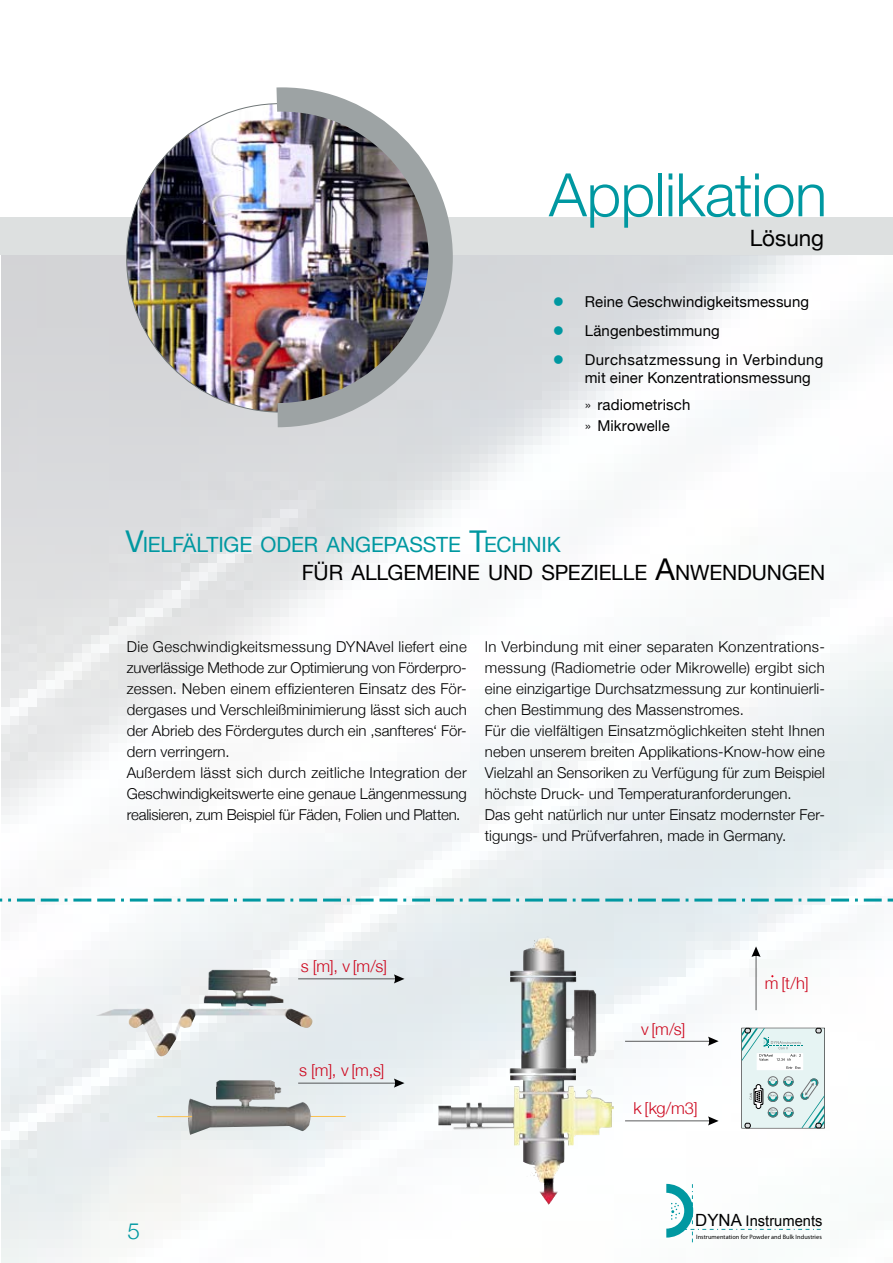
<style>
.page{position:relative;width:893px;height:1263px;background:#fff}
.page>*{position:absolute;margin:0;border:0;box-sizing:border-box;transform-origin:0 0}
.t1{font:300 60px "Helvetica Neue";letter-spacing:-.01em;color:#0098a1}
.t2{font:22.5px "Helvetica Neue";letter-spacing:-.005em;color:#000}
.t3{font:300 22.5px "Helvetica Neue";color:#0098a1}
.t4{font:21px/28.7px "Helvetica Neue";letter-spacing:-.005em;color:#000}
.t5{font:300 16.5px "Helvetica Neue";color:#cd071e}
.t6{font:300 15px/21px "Helvetica Neue";letter-spacing:.01em;color:#000}
.t7{font:15px/18px "Helvetica Neue";letter-spacing:.005em;color:#000}
.t8{font:14.7px "Arial";color:#000}
.t9{font:6.3px "Myriad Pro";letter-spacing:.005em;color:#000}
.s1{font-weight:300;font-size:24px;color:#0098a1}
.s2{font-weight:300}
.s3{font-size:30px;color:#0098a1}
.s4{color:#0098a1}
.s5{font-size:30px}
.s6{font-size:16.8px}
</style>
<div class="page">
<img style="left:2px;top:255px;width:891px;height:1008px">
<svg style="left:666px;top:1184px;width:155px;height:58px"></svg>
<img style="left:438px;top:936px;width:158px;height:258px">
<svg style="left:625px;top:1037px;width:94px;height:9px"></svg>
<svg style="left:751px;top:946px;width:10px;height:64px"></svg>
<svg style="left:625px;top:1116px;width:94px;height:9px"></svg>
<img style="left:95px;top:970px;width:218px;height:87px">
<svg style="left:298px;top:1078px;width:106px;height:9px"></svg>
<svg style="left:298px;top:974px;width:106px;height:9px"></svg>
<svg style="left:0;top:898px;width:893px;height:3px"></svg>
<div style="left:0;top:217px;width:893px;height:38px;background:#dde0e0"></div>
<img style="left:188px;top:1080px;width:141px;height:55px">
<hr style="left:157px;top:1116px;width:35px;height:1px;background:#fbc14e">
<hr style="left:311px;top:1116px;width:35px;height:1px;background:#fbc14e">
<svg style="left:742px;top:1028px;width:82px;height:100px"></svg>
<img style="left:127px;top:104px;width:308px;height:308px;border-radius:154px">
<img style="left:252px;top:87px;width:213px;height:352px">
<h1 class="t1" style="left:549px;top:158px;width:280px">Applikation</h1>
<h2 class="t2" style="left:750px;top:225px;width:76px">Lösung</h2>
<p class="t7" style="left:553px;top:292px;width:258px"><span class="s1">•</span> Reine Geschwindigkeitsmessung</p>
<p class="t7" style="left:553px;top:322px;width:169px"><span class="s1">•</span> Längenbestimmung</p>
<p class="t7" style="left:585px;top:351px;width:240px;text-indent:-32px"><span class="s1">•</span> Durchsatzmessung in Verbindung mit einer Konzentrationsmessung</p>
<p class="t7" style="left:585px;top:394px;width:107px;line-height:21px"><span class="s2">»</span> radiometrisch <span class="s2">»</span> Mikrowelle</p>
<h3 class="t4" style="left:302px;top:529px;width:525px;text-indent:-176px"><span class="s3">V</span><span class="s4">IELFÄLTIGE ODER ANGEPASSTE</span> <span class="s3">T</span><span class="s4">ECHNIK<br></span>FÜR ALLGEMEINE UND SPEZIELLE <span class="s5">A</span>NWENDUNGEN</h3>
<p class="t6" style="left:127px;top:635px;width:342px">Die Geschwindigkeitsmessung DYNAvel liefert eine zuverlässige Methode zur Optimierung von Förderpro&shy;zessen. Neben einem effizienteren Einsatz des För&shy;dergases und Verschleißminimierung lässt sich auch der Abrieb des Fördergutes durch ein ‚sanfteres‘ För&shy;dern verringern.<br>Außerdem lässt sich durch zeitliche Integration der Geschwindigkeitswerte eine genaue Längenmessung realisieren, zum Beispiel für Fäden, Folien und Platten.</p>
<p class="t6" style="left:485px;top:635px;width:342px">In Verbindung mit einer separaten Konzentrations&shy;messung (Radiometrie oder Mikrowelle) ergibt sich eine einzigartige Durchsatzmessung zur kontinuierli&shy;chen Bestimmung des Massenstromes.<br>Für die vielfältigen Einsatzmöglichkeiten steht Ihnen neben unserem breiten Applikations-Know-how eine Vielzahl an Sensoriken zu Verfügung für zum Beispiel höchste Druck- und Temperaturanforderungen.<br>Das geht natürlich nur unter Einsatz modernster Fer&shy;tigungs- und Prüfverfahren, made in Germany.</p>
<h2 class="t3" style="left:127px;top:1217px;width:14px">5</h2>
<p class="t5" style="left:301px;top:956px;width:88px">s [m], v [m/s]</p>
<p class="t5" style="left:299px;top:1060px;width:87px">s [m], v [m,s]</p>
<p class="t5" style="left:641px;top:1018px;width:46px">v [m/s]</p>
<p class="t5" style="left:634px;top:1098px;width:66px">k [kg/m3]</p>
<p class="t5" style="left:765px;top:973px;width:45px">m [t/h]</p>
<p class="t8" style="left:695px;top:1211px;width:129px"><span class="s6">DYNA</span> Instruments</p>
<p class="t9" style="left:696px;top:1232px;width:127px">Instrumentation for Powder and Bulk Industries</p>
</div>
